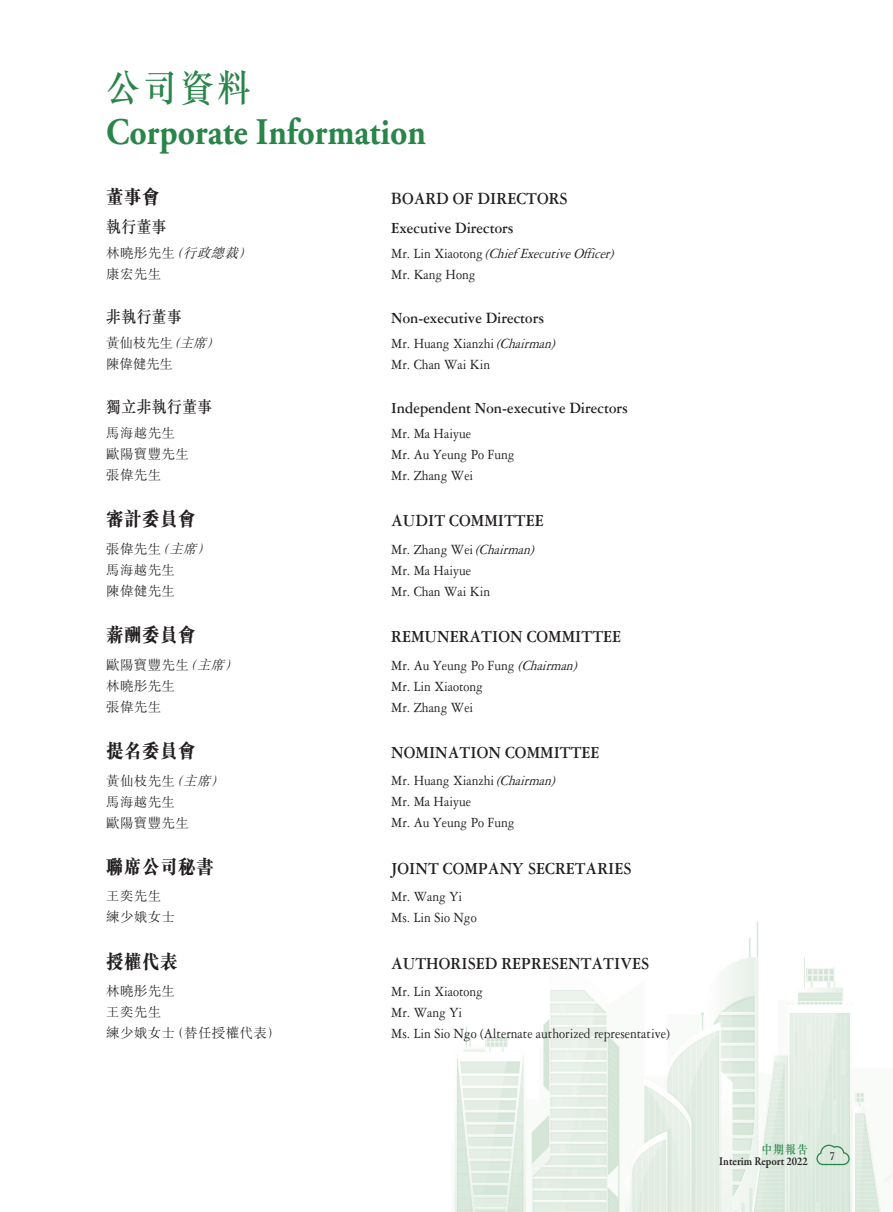
<style>
.page{position:relative;width:893px;height:1212px;background:#fff}
.page>*{position:absolute;margin:0;border:0;box-sizing:border-box;transform-origin:0 0}
.t1{font:700 37.5px "Adobe Garamond Pro";color:#2a854a;scale:.9 1}
.t2{font:500 37.5px "M Sung HK";color:#2a854a;scale:.9 1}
.t3{font:800 19.5px "M Sung HK";letter-spacing:.025em;color:#231f20;scale:.9 1}
.t4{font:700 18px "Garamond 3 LT Std";color:#231f20;scale:.9 1}
.t5{font:700 16.5px "Garamond 3 LT Std";color:#231f20;scale:.9 1}
.t6{font:500 16.5px "M Sung HK";letter-spacing:.025em;color:#231f20;scale:.9 1}
.t7{font:15px/21px "Garamond 3 LT Std";color:#231f20;scale:.9 1}
.t8{font:300 13.5px/21px "M Sung HK";letter-spacing:.025em;color:#231f20}
.t9{font:300 13.5px/21px "M Sung HK";letter-spacing:-.015em;color:#231f20}
.t10{font:600 12px "Garamond Premr Pro";color:#231f20;scale:.9 1}
.t11{font:500 12px "M Sung HK";color:#2a854a;scale:.9 1}
.t12{font:500 12px "M Sung HK";color:#231f20;scale:.9 1}
.s1{font-style:italic}
</style>
<div class="page">
<img style="left:454px;top:923px;width:439px;height:289px">
<svg style="left:816px;top:1144px;width:34px;height:21px"></svg>
<h1 class="t2" style="left:106px;top:62px;width:163px">公司資料</h1>
<h1 class="t1" style="left:106px;top:110px;width:357px">Corporate Information</h1>
<h2 class="t3" style="left:106px;top:187px;width:61px">董事會</h2>
<p class="t6" style="left:106px;top:215px;width:69px">執行董事</p>
<p class="t8" style="left:106px;top:242px;width:152px">林曉彤先生<span class="s1">（行政總裁）</span>康宏先生</p>
<p class="t6" style="left:106px;top:305px;width:86px">非執行董事</p>
<p class="t9" style="left:106px;top:332px;width:120px">黃仙枝先生<span class="s1">（主席）</span>陳偉健先生</p>
<p class="t6" style="left:106px;top:395px;width:119px">獨立非執行董事</p>
<p class="t8" style="left:106px;top:421px;width:84px">馬海越先生歐陽寶豐先生張偉先生</p>
<h2 class="t3" style="left:106px;top:509px;width:101px">審計委員會</h2>
<p class="t8" style="left:106px;top:537px;width:110px">張偉先生<span class="s1">（主席）</span>馬海越先生<br>陳偉健先生</p>
<h2 class="t3" style="left:106px;top:625px;width:101px">薪酬委員會</h2>
<p class="t8" style="left:106px;top:653px;width:138px">歐陽寶豐先生<span class="s1">（主席）</span>林曉彤先生<br>張偉先生</p>
<h2 class="t3" style="left:106px;top:741px;width:101px">提名委員會</h2>
<p class="t8" style="left:106px;top:769px;width:124px">黃仙枝先生<span class="s1">（主席）</span>馬海越先生<br>歐陽寶豐先生</p>
<h2 class="t3" style="left:106px;top:857px;width:121px">聯席公司秘書</h2>
<p class="t8" style="left:106px;top:885px;width:70px">王奕先生練少娥女士</p>
<h2 class="t3" style="left:106px;top:952px;width:81px">授權代表</h2>
<p class="t8" style="left:106px;top:980px;width:176px">林曉彤先生<br>王奕先生<br>練少娥女士（替任授權代表）</p>
<p class="t4" style="left:391px;top:189px;width:198px">BOARD OF DIRECTORS</p>
<p class="t5" style="left:391px;top:219px;width:138px">Executive Directors</p>
<p class="t7" style="left:391px;top:243px;width:253px">M r . L i n X i a o t o n g <span class="s1">(Chief ExecutiveOfficer)<br></span>Mr. Kang Hong</p>
<p class="t5" style="left:391px;top:309px;width:172px">Non-executive Directors</p>
<p class="t7" style="left:391px;top:333px;width:188px">Mr. Huang Xianzhi <span class="s1">(Chairman)<br></span>Mr. Chan Wai Kin</p>
<p class="t5" style="left:391px;top:398px;width:265px">Independent Non-executive Directors</p>
<p class="t7" style="left:391px;top:423px;width:139px">Mr. Ma Haiyue<br>Mr. Au Yeung Po Fung<br>Mr. Zhang Wei</p>
<p class="t4" style="left:391px;top:511px;width:171px">AUDIT COMMITTEE</p>
<p class="t7" style="left:391px;top:539px;width:165px">M r . Z h a n g W e i <span class="s1">(Chairman)<br></span>Mr. Ma Haiyue<br>Mr. Chan Wai Kin</p>
<p class="t4" style="left:391px;top:627px;width:257px">REMUNERATION COMMITTEE</p>
<p class="t7" style="left:391px;top:655px;width:212px">Mr. Au Yeung Po Fung <span class="s1">(Chairman)<br></span>Mr. Lin Xiaotong<br>Mr. Zhang Wei</p>
<p class="t4" style="left:391px;top:743px;width:233px">NOMINATION COMMITTEE</p>
<p class="t7" style="left:391px;top:770px;width:188px">Mr. Huang Xianzhi <span class="s1">(Chairman)<br></span>Mr. Ma Haiyue<br>Mr. Au Yeung Po Fung</p>
<p class="t4" style="left:391px;top:858px;width:269px">JOINT COMPANY SECRETARIES</p>
<p class="t7" style="left:391px;top:886px;width:96px">Mr. Wang Yi<br>Ms. Lin Sio Ngo</p>
<p class="t4" style="left:391px;top:953px;width:288px">AUTHORISED REPRESENTATIVES</p>
<p class="t7" style="left:391px;top:981px;width:311px">Mr. Lin Xiaotong<br>Mr. Wang Yi<br>Ms. Lin Sio Ngo (Alternate authorized representative)</p>
<p class="t11" style="left:761px;top:1141px;width:53px">中期報告</p>
<p class="t10" style="left:719px;top:1154px;width:100px">Interim Report 2022</p>
<p class="t12" style="left:830px;top:1147px;width:8px">7</p>
</div>
